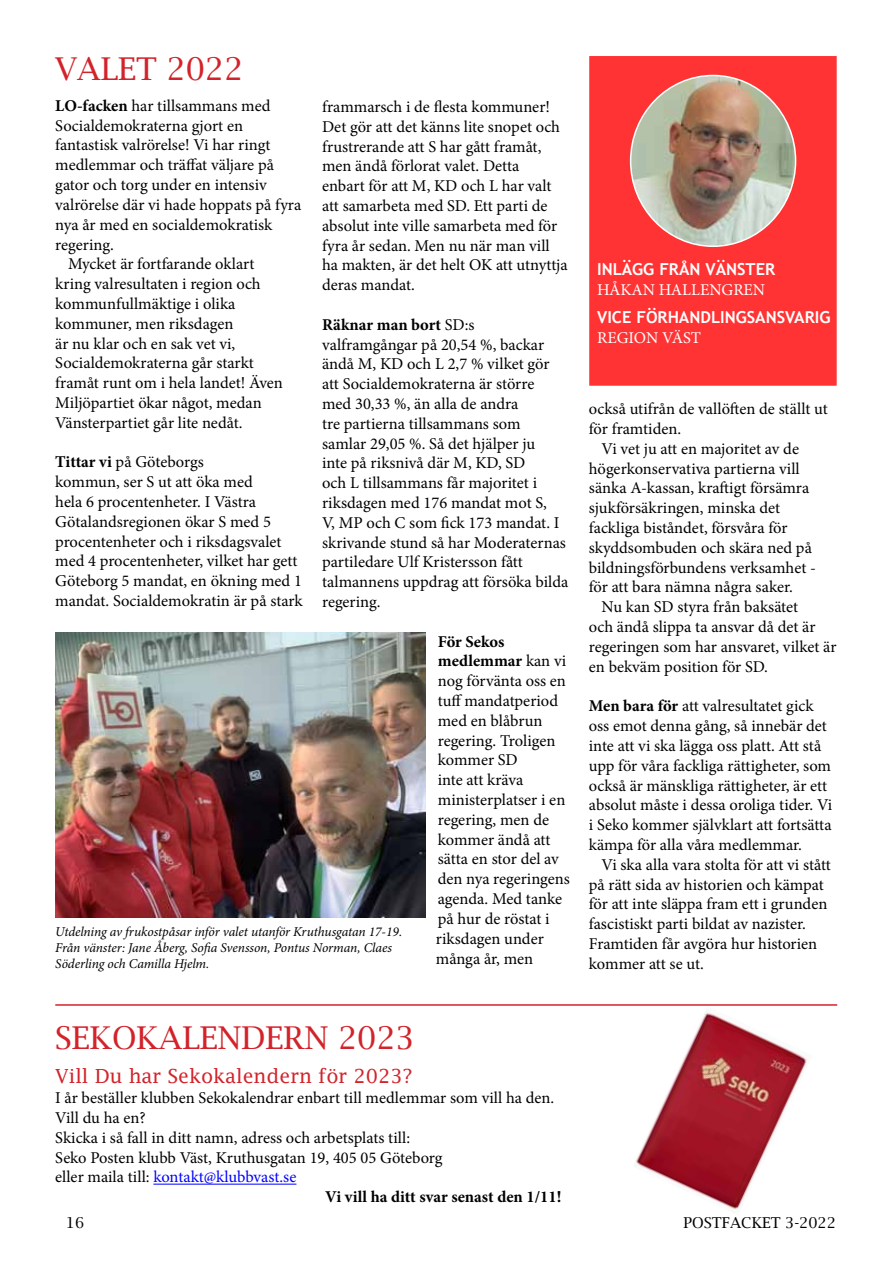
<style>
.page{position:relative;width:893px;height:1263px;background:#fff}
.page>*{position:absolute;margin:0;border:0;box-sizing:border-box;transform-origin:0 0}
.t1{font:31.5px "Lucida Bright";color:#d2232a}
.t2{font:19.5px "Lucida Fax";color:#d2232a}
.t3{font:16.5px/19.8px "Minion Pro";color:#000}
.t4{font:700 16.5px "Trebuchet MS";color:#fff}
.t5{font:16.5px "Minion Pro";color:#00f}
.t6{font:700 16.5px "Minion Pro";color:#000}
.t7{font:16.5px "Minion Pro";color:#fff}
.t8{font:15px "Lucida Bright";color:#000}
.t9{font:italic 13.5px/16.2px "Minion Pro";letter-spacing:-.01em;color:#000}
.s1{font-weight:700}
.s2{color:#000}
</style>
<div class="page">
<div style="left:588px;top:55px;width:250px;height:332px;background:#f33;border:2px solid #fff"></div>
<img style="left:631px;top:75px;width:165px;height:171px">
<hr style="left:55px;top:1004px;width:782px;height:2px;background:#d2232a">
<img style="left:55px;top:632px;width:370px;height:285px">
<hr style="left:153px;top:1184px;width:143px;height:1px;background:#00f">
<img style="left:634px;top:1009px;width:175px;height:203px">
<h1 class="t1" style="left:55px;top:51px;width:189px">VALET 2022</h1>
<p class="t3" style="left:55px;top:96px;width:217px"><span class="s1">LO-facken</span> har tillsammans med</p>
<p class="t3" style="left:55px;top:116px;width:189px">Socialdemokraterna gjort en</p>
<p class="t3" style="left:55px;top:135px;width:217px">fantastisk valrörelse! Vi har ringt</p>
<p class="t3" style="left:55px;top:155px;width:220px">medlemmar och träffat väljare på</p>
<p class="t3" style="left:55px;top:175px;width:213px">gator och torg under en intensiv</p>
<p class="t3" style="left:55px;top:195px;width:248px">valrörelse där vi hade hoppats på fyra</p>
<p class="t3" style="left:55px;top:215px;width:219px">nya år med en socialdemokratisk</p>
<p class="t3" style="left:55px;top:234px;width:60px">regering.</p>
<p class="t3" style="left:68px;top:254px;width:188px">Mycket är fortfarande oklart</p>
<p class="t3" style="left:55px;top:274px;width:207px">kring valresultaten i region och</p>
<p class="t3" style="left:55px;top:294px;width:182px">kommunfullmäktige i olika</p>
<p class="t3" style="left:55px;top:314px;width:180px">kommuner, men riksdagen</p>
<p class="t3" style="left:55px;top:333px;width:181px">är nu klar och en sak vet vi,</p>
<p class="t3" style="left:55px;top:353px;width:200px">Socialdemokraterna går starkt</p>
<p class="t3" style="left:55px;top:373px;width:229px">framåt runt om i hela landet! Även</p>
<p class="t3" style="left:55px;top:393px;width:208px">Miljöpartiet ökar något, medan</p>
<p class="t3" style="left:55px;top:413px;width:189px">Vänsterpartiet går lite nedåt.</p>
<p class="t3" style="left:55px;top:452px;width:249px"><span class="s1">Tittar vi</span> på Göteborgs<br>kommun, ser S ut att öka med<br>hela 6 procentenheter. I Västra<br>Götalandsregionen ökar S med 5 procentenheter och i riksdagsvalet med 4 procentenheter, vilket har gett<br>Göteborg 5 mandat, en ökning med 1 mandat. Socialdemokratin är på stark</p>
<p class="t3" style="left:322px;top:97px;width:247px">frammarsch i de flesta kommuner!<br>Det gör att det känns lite snopet och frustrerande att S har gått framåt, men ändå förlorat valet. Detta<br>enbart för att M, KD och L har valt att samarbeta med SD. Ett parti de absolut inte ville samarbeta med för fyra år sedan. Men nu när man vill ha makten, är det helt OK att utnyttja deras mandat.</p>
<p class="t3" style="left:322px;top:315px;width:248px"><span class="s1">Räknar man bort</span> SD:s valframgångar på 20,54 %, backar ändå M, KD och L 2,7 % vilket gör att Socialdemokraterna är större<br>med 30,33 %, än alla de andra<br>tre partierna tillsammans som samlar 29,05 %. Så det hjälper ju<br>inte på riksnivå där M, KD, SD<br>och L tillsammans får majoritet i riksdagen med 176 mandat mot S,<br>V, MP och C som fick 173 mandat. I skrivande stund så har Moderaternas partiledare Ulf Kristersson fått talmannens uppdrag att försöka bilda regering.</p>
<p class="t3" style="left:436px;top:631px;width:135px"><span class="s1">För Sekos medlemmar</span> kan vi nog förvänta oss en tuff mandatperiod med en blåbrun regering. Troligen kommer SD<br>inte att kräva ministerplatser i en regering, men de kommer ändå att sätta en stor del av den nya regeringens agenda. Med tanke på hur de röstat i riksdagen under många år, men</p>
<p class="t9" style="left:55px;top:923px;width:348px">Utdelning av frukostpåsar inför valet utanför Kruthusgatan 17-19.<br>Från vänster: Jane Åberg, Sofia Svensson, Pontus Norman, Claes<br>Söderling och Camilla Hjelm.</p>
<p class="t4" style="left:597px;top:259px;width:180px">INLÄGG FRÅN VÄNSTER</p>
<p class="t7" style="left:597px;top:279px;width:170px">HÅKAN HALLENGREN</p>
<p class="t4" style="left:597px;top:307px;width:235px">VICE FÖRHANDLINGSANSVARIG</p>
<p class="t7" style="left:597px;top:327px;width:105px">REGION VÄST</p>
<p class="t3" style="left:589px;top:399px;width:240px">också utifrån de vallöften de ställt ut</p>
<p class="t3" style="left:589px;top:419px;width:94px">för framtiden.</p>
<p class="t3" style="left:602px;top:439px;width:199px">Vi vet ju att en majoritet av de</p>
<p class="t3" style="left:589px;top:459px;width:212px">högerkonservativa partierna vill</p>
<p class="t3" style="left:589px;top:478px;width:222px">sänka A-kassan, kraftigt försämra</p>
<p class="t3" style="left:589px;top:498px;width:193px">sjukförsäkringen, minska det</p>
<p class="t3" style="left:589px;top:518px;width:200px">fackliga biståndet, försvåra för</p>
<p class="t3" style="left:589px;top:538px;width:224px">skyddsombuden och skära ned på</p>
<p class="t3" style="left:589px;top:558px;width:229px">bildningsförbundens verksamhet -</p>
<p class="t3" style="left:589px;top:577px;width:206px">för att bara nämna några saker.</p>
<p class="t3" style="left:602px;top:597px;width:198px">Nu kan SD styra från baksätet</p>
<p class="t3" style="left:589px;top:617px;width:228px">och ändå slippa ta ansvar då det är</p>
<p class="t3" style="left:589px;top:637px;width:249px">regeringen som har ansvaret, vilket är</p>
<p class="t3" style="left:589px;top:657px;width:181px">en bekväm position för SD.</p>
<p class="t3" style="left:589px;top:696px;width:245px"><span class="s1">Men bara för</span> att valresultatet gick oss emot denna gång, så innebär det inte att vi ska lägga oss platt. Att stå upp för våra fackliga rättigheter, som också är mänskliga rättigheter, är ett absolut måste i dessa oroliga tider. Vi i Seko kommer självklart att fortsätta kämpa för alla våra medlemmar.</p>
<p class="t3" style="left:589px;top:855px;width:244px;text-indent:13px">Vi ska alla vara stolta för att vi stått på rätt sida av historien och kämpat för att inte släppa fram ett i grunden fascistiskt parti bildat av nazister.<br>Framtiden får avgöra hur historien kommer att se ut.</p>
<h1 class="t1" style="left:55px;top:1019px;width:361px">SEKOKALENDERN 2023</h1>
<p class="t2" style="left:55px;top:1065px;width:359px">Vill Du har Sekokalendern för 2023?</p>
<p class="t3" style="left:55px;top:1088px;width:501px">I år beställer klubben Sekokalendrar enbart till medlemmar som vill ha den.</p>
<p class="t3" style="left:55px;top:1108px;width:92px">Vill du ha en?</p>
<p class="t3" style="left:55px;top:1128px;width:356px">Skicka i så fall in ditt namn, adress och arbetsplats till:</p>
<p class="t3" style="left:55px;top:1147px;width:389px">Seko Posten klubb Väst, Kruthusgatan 19, 405 05 Göteborg</p>
<p class="t5" style="left:55px;top:1166px;width:243px"><span class="s2">eller maila till:</span> kontakt@klubbvast.se</p>
<p class="t6" style="left:325px;top:1185px;width:238px">Vi vill ha ditt svar senast den 1/11!</p>
<p class="t8" style="left:66px;top:1214px;width:20px">16</p>
<p class="t8" style="left:684px;top:1214px;width:154px">POSTFACKET 3-2022</p>
</div>
